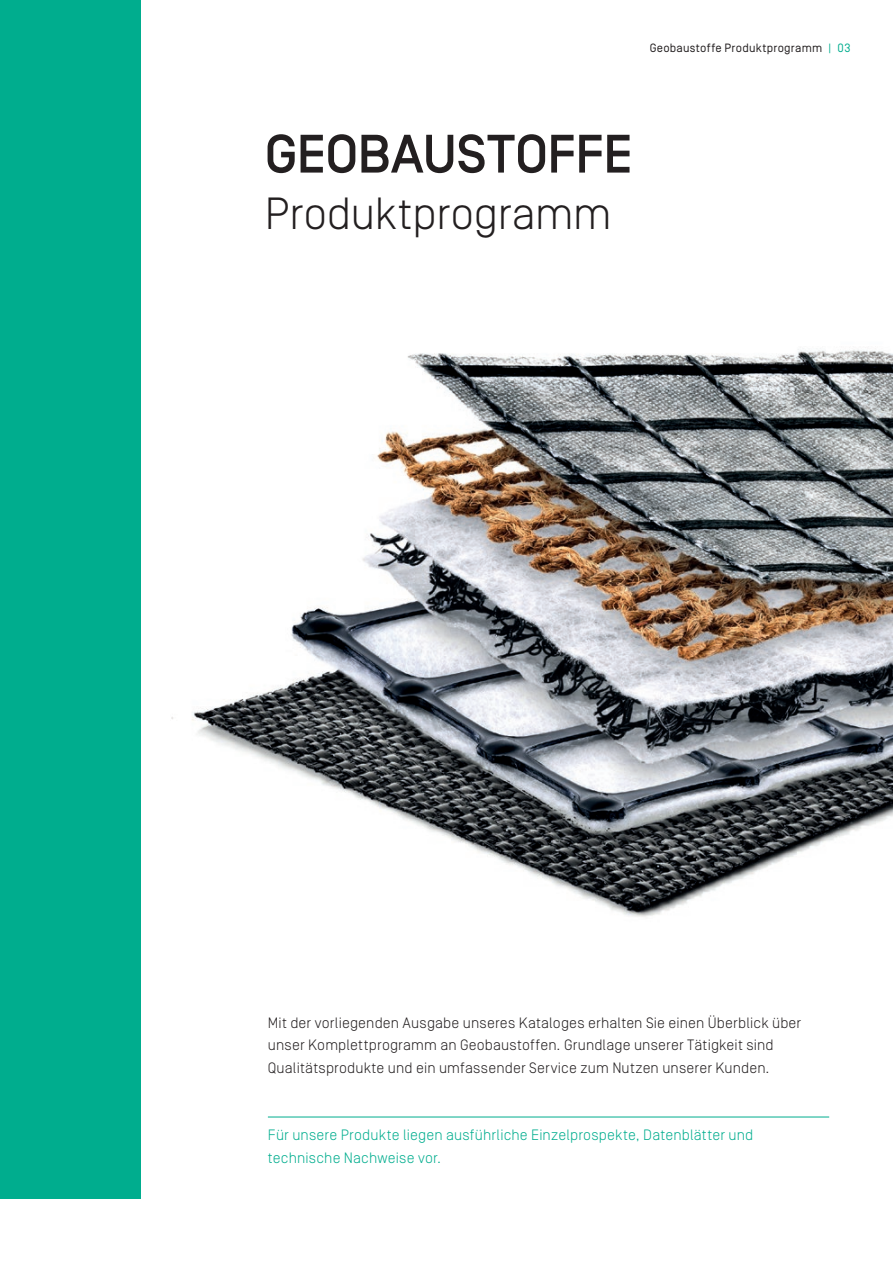
<style>
.page{position:relative;width:893px;height:1263px;background:#fff}
.page>*{position:absolute;margin:0;border:0;box-sizing:border-box;transform-origin:0 0}
.H1_-_36pt{font:500 54px "Simplon Norm";letter-spacing:-.015em;color:#231f20}
.H1_-_36pt-2{font:300 45px "Simplon Norm";letter-spacing:-.005em;color:#231f20}
.Fließtext{font:300 15px/22.5px "Simplon Norm";letter-spacing:.01em;color:#231f20}
.Info{font:300 15px/22.5px "Simplon Norm";letter-spacing:.01em;color:#00ad8e}
.Seitenzahl{font:12px "Simplon Norm";letter-spacing:.02em;color:#231f20}
.s1{color:#00ad8e}
</style>
<div class="page">
<img style="left:140px;top:341px;width:753px;height:603px">
<hr style="left:268px;top:1117px;width:561px;height:1px;background:#00ad8e">
<div style="left:0;top:0;width:140px;height:1199px;background:#00ad8e"></div>
<p class="Seitenzahl" style="left:650px;top:42px;width:202px">Geobaustoffe Produktprogramm <span class="s1">| 03</span></p>
<p class="H1_-_36pt" style="left:265px;top:125px;width:369px">GEOBAUSTOFFE</p>
<p class="H1_-_36pt-2" style="left:265px;top:189px;width:348px">Produktprogramm</p>
<p class="Fließtext" style="left:268px;top:1011px;width:535px">Mit der vorliegenden Ausgabe unseres Kataloges erhalten Sie einen Überblick über unser Komplettprogramm an Geobaustoffen. Grundlage unserer Tätigkeit sind<br>Qualitätsprodukte und ein umfassender Service zum Nutzen unserer Kunden.</p>
<p class="Info" style="left:268px;top:1124px;width:487px">Für unsere Produkte liegen ausführliche Einzelprospekte, Datenblätter und technische Nachweise vor.</p>
</div>
